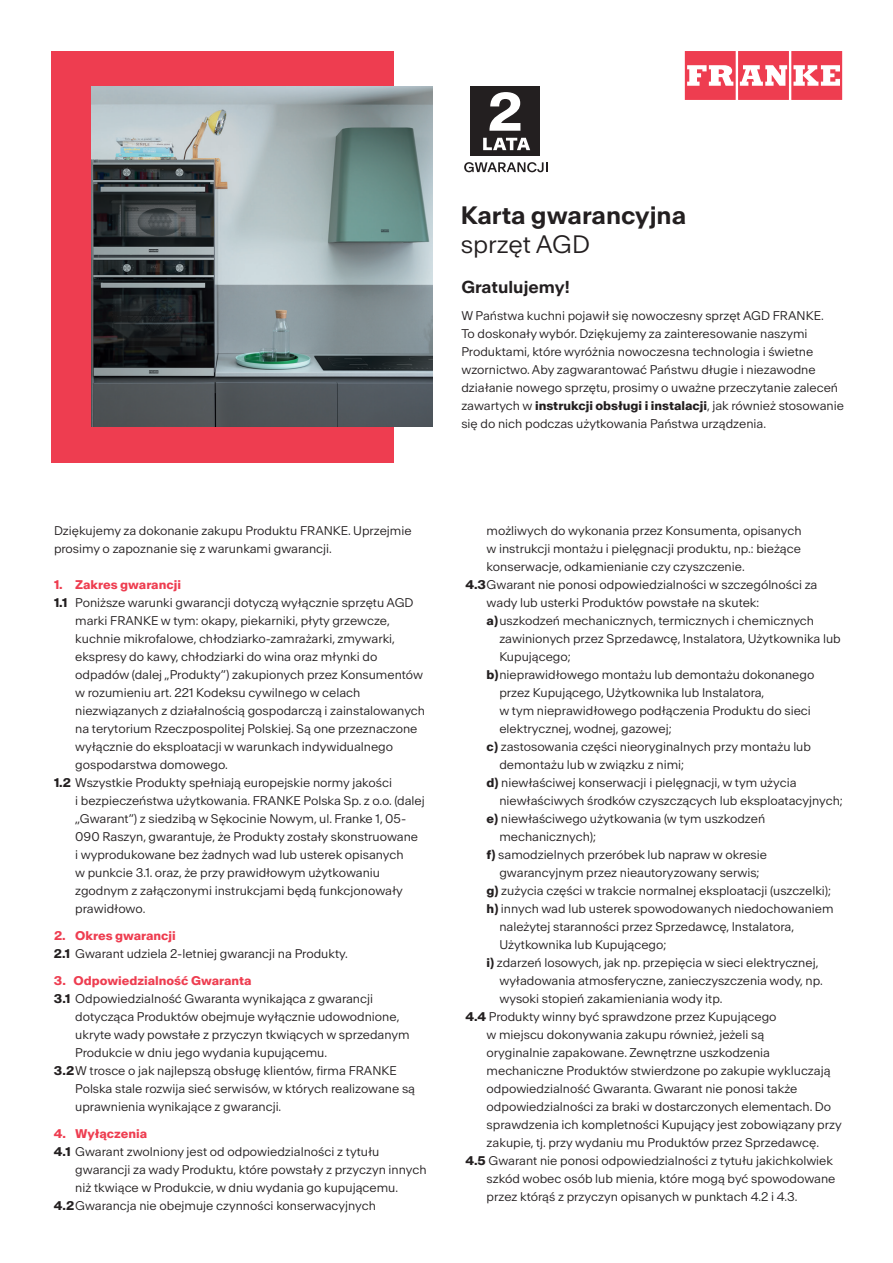
<style>
.page{position:relative;width:893px;height:1263px;background:#fff}
.page>*{position:absolute;margin:0;border:0;box-sizing:border-box;transform-origin:0 0}
.t1{font:600 24px "Antarctica";color:#231f20}
.t2{font:300 24px "Antarctica";color:#231f20}
.t3{font:600 16.5px "Antarctica";color:#231f20}
.t4{font:300 12px/18px "Antarctica";color:#231f20}
.t5{font:700 12px "Antarctica";color:#ee3d50}
.s1{font-weight:700}
.s2{font-weight:700;color:#ee3d50}
</style>
<div class="page">
<svg style="left:685px;top:51px;width:157px;height:49px"></svg>
<svg style="left:464px;top:162px;width:83px;height:10px"></svg>
<div style="left:471px;top:86px;width:69px;height:69px;background:#231f20"></div>
<svg style="left:489px;top:92px;width:31px;height:39px"></svg>
<svg style="left:483px;top:138px;width:47px;height:12px"></svg>
<div style="left:51px;top:51px;width:342px;height:411px;background:#ee3d50"></div>
<img style="left:91px;top:86px;width:341px;height:340px">
<h1 class="t1" style="left:461px;top:200px;width:227px">Karta gwarancyjna</h1>
<h1 class="t2" style="left:461px;top:228px;width:131px">sprzęt AGD</h1>
<h2 class="t3" style="left:461px;top:276px;width:110px">Gratulujemy!</h2>
<p class="t4" style="left:461px;top:306px;width:384px">W Państwa kuchni pojawił się nowoczesny sprzęt AGD FRANKE.<br>To doskonały wybór. Dziękujemy za zainteresowanie naszymi Produktami, które wyróżnia nowoczesna technologia i świetne wzornictwo. Aby zagwarantować Państwu długie i niezawodne działanie nowego sprzętu, prosimy o uważne przeczytanie zaleceń zawartych w <span class="s1">instrukcji obsługi i instalacji</span>, jak również stosowanie się do nich podczas użytkowania Państwa urządzenia.</p>
<p class="t4" style="left:54px;top:522px;width:359px">Dziękujemy za dokonanie zakupu Produktu FRANKE. Uprzejmie prosimy o zapoznanie się z warunkami gwarancji.</p>
<p class="t5" style="left:54px;top:577px;width:128px">1. Zakres gwarancji</p>
<p class="t4" style="left:54px;top:594px;width:361px"><span class="s1">1.1</span> Poniższe warunki gwarancji dotyczą wyłącznie sprzętu AGD</p>
<p class="t4" style="left:75px;top:612px;width:316px">marki FRANKE w tym: okapy, piekarniki, płyty grzewcze,</p>
<p class="t4" style="left:75px;top:630px;width:321px">kuchnie mikrofalowe, chłodziarko-zamrażarki, zmywarki,</p>
<p class="t4" style="left:75px;top:648px;width:304px">ekspresy do kawy, chłodziarki do wina oraz młynki do</p>
<p class="t4" style="left:75px;top:666px;width:349px">odpadów (dalej „Produkty”) zakupionych przez Konsumentów</p>
<p class="t4" style="left:75px;top:684px;width:287px">w rozumieniu art. 221 Kodeksu cywilnego w celach</p>
<p class="t4" style="left:75px;top:702px;width:351px">niezwiązanych z działalnością gospodarczą i zainstalowanych</p>
<p class="t4" style="left:75px;top:720px;width:344px">na terytorium Rzeczpospolitej Polskiej. Są one przeznaczone</p>
<p class="t4" style="left:75px;top:738px;width:319px">wyłącznie do eksploatacji w warunkach indywidualnego</p>
<p class="t4" style="left:75px;top:756px;width:154px">gospodarstwa domowego.</p>
<p class="t4" style="left:54px;top:774px;width:340px"><span class="s1">1.2</span> Wszystkie Produkty spełniają europejskie normy jakości</p>
<p class="t4" style="left:75px;top:792px;width:351px">i bezpieczeństwa użytkowania. FRANKE Polska Sp. z o.o. (dalej</p>
<p class="t4" style="left:75px;top:810px;width:332px">„Gwarant”) z siedzibą w Sękocinie Nowym, ul. Franke 1, 05-</p>
<p class="t4" style="left:75px;top:828px;width:344px">090 Raszyn, gwarantuje, że Produkty zostały skonstruowane</p>
<p class="t4" style="left:75px;top:846px;width:330px">i wyprodukowane bez żadnych wad lub usterek opisanych</p>
<p class="t4" style="left:75px;top:864px;width:306px">w punkcie 3.1. oraz, że przy prawidłowym użytkowaniu</p>
<p class="t4" style="left:75px;top:882px;width:329px">zgodnym z załączonymi instrukcjami będą funkcjonowały</p>
<p class="t4" style="left:75px;top:900px;width:72px">prawidłowo.</p>
<p class="t4" style="left:54px;top:927px;width:295px"><span class="s2">2. Okres gwarancji<br></span><span class="s1">2.1</span> Gwarant udziela 2-letniej gwarancji na Produkty.</p>
<p class="t5" style="left:54px;top:973px;width:199px">3. Odpowiedzialność Gwaranta</p>
<p class="t4" style="left:54px;top:990px;width:321px"><span class="s1">3.1</span> Odpowiedzialność Gwaranta wynikająca z gwarancji</p>
<p class="t4" style="left:75px;top:1008px;width:326px">dotycząca Produktów obejmuje wyłącznie udowodnione,</p>
<p class="t4" style="left:75px;top:1026px;width:336px">ukryte wady powstałe z przyczyn tkwiących w sprzedanym</p>
<p class="t4" style="left:75px;top:1044px;width:253px">Produkcie w dniu jego wydania kupującemu.</p>
<p class="t4" style="left:54px;top:1062px;width:344px"><span class="s1">3.2</span>W trosce o jak najlepszą obsługę klientów, firma FRANKE</p>
<p class="t4" style="left:75px;top:1080px;width:341px">Polska stale rozwija sieć serwisów, w których realizowane są</p>
<p class="t4" style="left:75px;top:1098px;width:208px">uprawnienia wynikające z gwarancji.</p>
<p class="t5" style="left:54px;top:1126px;width:95px">4. Wyłączenia</p>
<p class="t4" style="left:54px;top:1143px;width:327px"><span class="s1">4.1</span> Gwarant zwolniony jest od odpowiedzialności z tytułu</p>
<p class="t4" style="left:75px;top:1161px;width:353px">gwarancji za wady Produktu, które powstały z przyczyn innych</p>
<p class="t4" style="left:75px;top:1179px;width:324px">niż tkwiące w Produkcie, w dniu wydania go kupującemu.</p>
<p class="t4" style="left:54px;top:1197px;width:323px"><span class="s1">4.2</span>Gwarancja nie obejmuje czynności konserwacyjnych</p>
<p class="t4" style="left:487px;top:522px;width:317px">możliwych do wykonania przez Konsumenta, opisanych</p>
<p class="t4" style="left:487px;top:540px;width:316px">w instrukcji montażu i pielęgnacji produktu, np.: bieżące</p>
<p class="t4" style="left:487px;top:558px;width:260px">konserwacje, odkamienianie czy czyszczenie.</p>
<p class="t4" style="left:465px;top:576px;width:354px"><span class="s1">4.3</span>Gwarant nie ponosi odpowiedzialności w szczególności za</p>
<p class="t4" style="left:487px;top:594px;width:274px">wady lub usterki Produktów powstałe na skutek:</p>
<p class="t4" style="left:487px;top:612px;width:329px"><span class="s1">a)</span>uszkodzeń mechanicznych, termicznych i chemicznych</p>
<p class="t4" style="left:499px;top:630px;width:343px">zawinionych przez Sprzedawcę, Instalatora, Użytkownika lub</p>
<p class="t4" style="left:499px;top:648px;width:73px">Kupującego;</p>
<p class="t4" style="left:487px;top:666px;width:329px"><span class="s1">b)</span>nieprawidłowego montażu lub demontażu dokonanego</p>
<p class="t4" style="left:499px;top:684px;width:267px">przez Kupującego, Użytkownika lub Instalatora,</p>
<p class="t4" style="left:499px;top:702px;width:313px">w tym nieprawidłowego podłączenia Produktu do sieci</p>
<p class="t4" style="left:499px;top:720px;width:174px">elektrycznej, wodnej, gazowej;</p>
<p class="t4" style="left:487px;top:738px;width:326px"><span class="s1">c)</span> zastosowania części nieoryginalnych przy montażu lub</p>
<p class="t4" style="left:499px;top:756px;width:186px">demontażu lub w związku z nimi;</p>
<p class="t4" style="left:487px;top:774px;width:311px"><span class="s1">d)</span> niewłaściwej konserwacji i pielęgnacji, w tym użycia</p>
<p class="t4" style="left:499px;top:792px;width:345px">niewłaściwych środków czyszczących lub eksploatacyjnych;</p>
<p class="t4" style="left:487px;top:810px;width:280px"><span class="s1">e)</span> niewłaściwego użytkowania (w tym uszkodzeń</p>
<p class="t4" style="left:499px;top:828px;width:98px">mechanicznych);</p>
<p class="t4" style="left:487px;top:846px;width:282px"><span class="s1">f)</span> samodzielnych przeróbek lub napraw w okresie</p>
<p class="t4" style="left:499px;top:864px;width:262px">gwarancyjnym przez nieautoryzowany serwis;</p>
<p class="t4" style="left:487px;top:882px;width:346px"><span class="s1">g)</span> zużycia części w trakcie normalnej eksploatacji (uszczelki);</p>
<p class="t4" style="left:487px;top:900px;width:348px"><span class="s1">h)</span> innych wad lub usterek spowodowanych niedochowaniem</p>
<p class="t4" style="left:499px;top:918px;width:296px">należytej staranności przez Sprzedawcę, Instalatora,</p>
<p class="t4" style="left:499px;top:936px;width:168px">Użytkownika lub Kupującego;</p>
<p class="t4" style="left:487px;top:954px;width:333px"><span class="s1">i)</span> zdarzeń losowych, jak np. przepięcia w sieci elektrycznej,</p>
<p class="t4" style="left:499px;top:972px;width:325px">wyładowania atmosferyczne, zanieczyszczenia wody, np.</p>
<p class="t4" style="left:499px;top:990px;width:225px">wysoki stopień zakamieniania wody itp.</p>
<p class="t4" style="left:465px;top:1008px;width:313px"><span class="s1">4.4</span> Produkty winny być sprawdzone przez Kupującego</p>
<p class="t4" style="left:487px;top:1026px;width:279px">w miejscu dokonywania zakupu również, jeżeli są</p>
<p class="t4" style="left:487px;top:1044px;width:285px">oryginalnie zapakowane. Zewnętrzne uszkodzenia</p>
<p class="t4" style="left:487px;top:1062px;width:345px">mechaniczne Produktów stwierdzone po zakupie wykluczają</p>
<p class="t4" style="left:487px;top:1080px;width:312px">odpowiedzialność Gwaranta. Gwarant nie ponosi także</p>
<p class="t4" style="left:487px;top:1098px;width:346px">odpowiedzialności za braki w dostarczonych elementach. Do</p>
<p class="t4" style="left:487px;top:1116px;width:357px">sprawdzenia ich kompletności Kupujący jest zobowiązany przy</p>
<p class="t4" style="left:487px;top:1134px;width:334px">zakupie, tj. przy wydaniu mu Produktów przez Sprzedawcę.</p>
<p class="t4" style="left:465px;top:1152px;width:369px"><span class="s1">4.5</span> Gwarant nie ponosi odpowiedzialności z tytułu jakichkolwiek</p>
<p class="t4" style="left:487px;top:1170px;width:350px">szkód wobec osób lub mienia, które mogą być spowodowane</p>
<p class="t4" style="left:487px;top:1188px;width:312px">przez którąś z przyczyn opisanych w punktach 4.2 i 4.3.</p>
</div>
